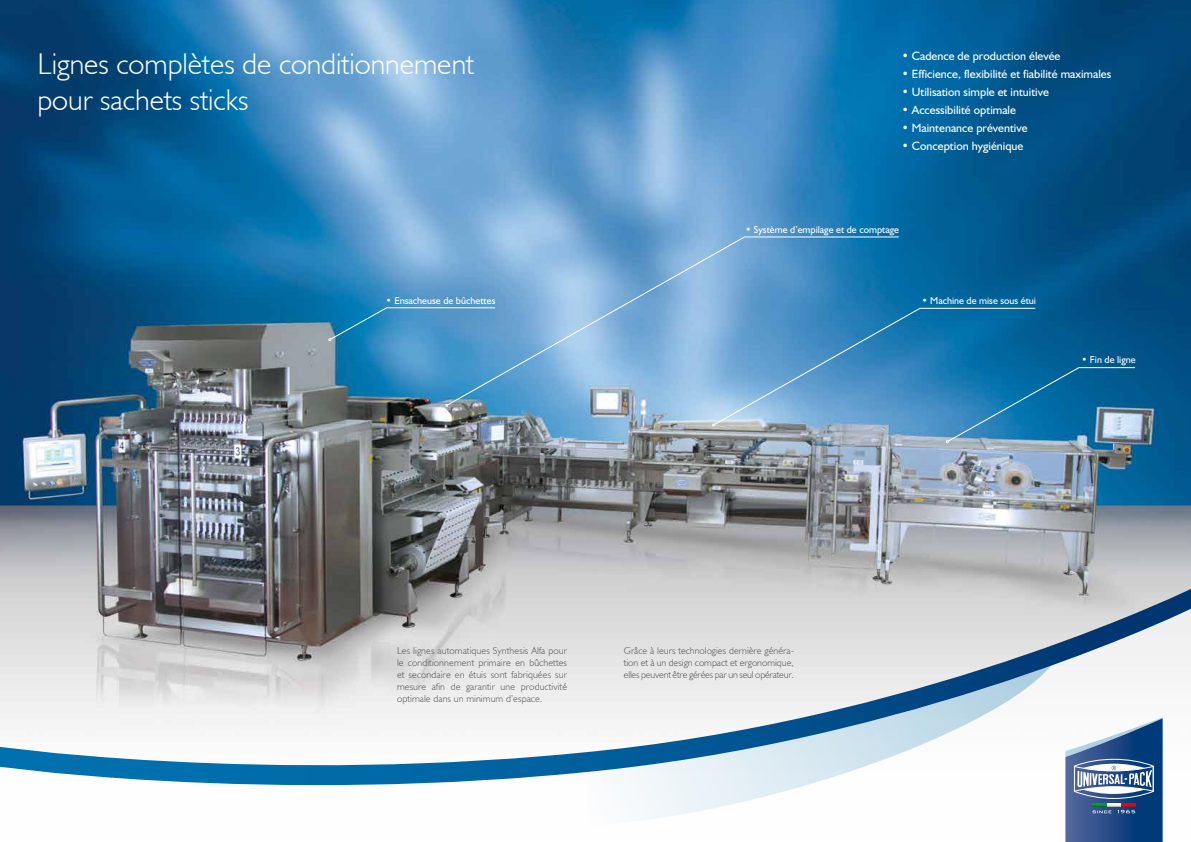
<style>
.page{position:relative;width:1191px;height:842px;background:#fff}
.page>*{position:absolute;margin:0;border:0;box-sizing:border-box;transform-origin:0 0}
.t1{font:300 30px/36px "Humanist 521 BT";color:#fff}
.t2{font:12px "Humanist 521 BT";color:#fff}
.t3{font:300 10px/12px "Humanist 521 BT";letter-spacing:.005em;color:#575756;text-align:justify}
.t4{font:10px "Humanist 521 BT";color:#fff}
</style>
<div class="page">
<img style="left:0;top:0;width:1191px;height:587px">
<svg style="left:642px;top:807px;width:76px;height:12px"></svg>
<svg style="left:0;top:587px;width:1191px;height:220px"></svg>
<svg style="left:328px;top:307px;width:119px;height:34px;background:#348ec1"></svg>
<svg style="left:447px;top:236px;width:452px;height:169px;background:#70a8d4"></svg>
<svg style="left:712px;top:308px;width:423px;height:135px;background:#3e87b6"></svg>
<svg style="left:1065px;top:717px;width:97px;height:125px"></svg>
<h1 class="t1" style="left:38px;top:45px;width:438px">Lignes complètes de conditionnement pour sachets sticks</h1>
<p class="t4" style="left:386px;top:294px;width:111px">• Ensacheuse de bûchettes</p>
<p class="t2" style="left:901px;top:49px;width:160px">• Cadence de production élevée</p>
<p class="t2" style="left:901px;top:67px;width:211px">• Efficience, flexibilité et fiabilité maximales</p>
<p class="t2" style="left:901px;top:85px;width:149px">• Utilisation simple et intuitive</p>
<p class="t2" style="left:901px;top:103px;width:116px">• Accessibilité optimale</p>
<p class="t2" style="left:901px;top:121px;width:127px">• Maintenance préventive</p>
<p class="t2" style="left:901px;top:139px;width:123px">• Conception hygiénique</p>
<p class="t4" style="left:745px;top:223px;width:155px">• Système d’empilage et de comptage</p>
<p class="t4" style="left:922px;top:294px;width:116px">• Machine de mise sous étui</p>
<p class="t4" style="left:1081px;top:354px;width:56px">• Fin de ligne</p>
<p class="t3" style="left:397px;top:644px;width:172px">Les lignes automatiques Synthesis Alfa pour le conditionnement primaire en bûchettes et secondaire en étuis sont fabriquées sur mesure afin de garantir une productivité optimale dans un minimum d’espace.</p>
<p class="t3" style="left:624px;top:644px;width:172px">Grâce à leurs technologies dernière généra&shy;tion et à un design compact et ergonomique, elles peuvent être gérées par un seul opérateur.</p>
</div>
